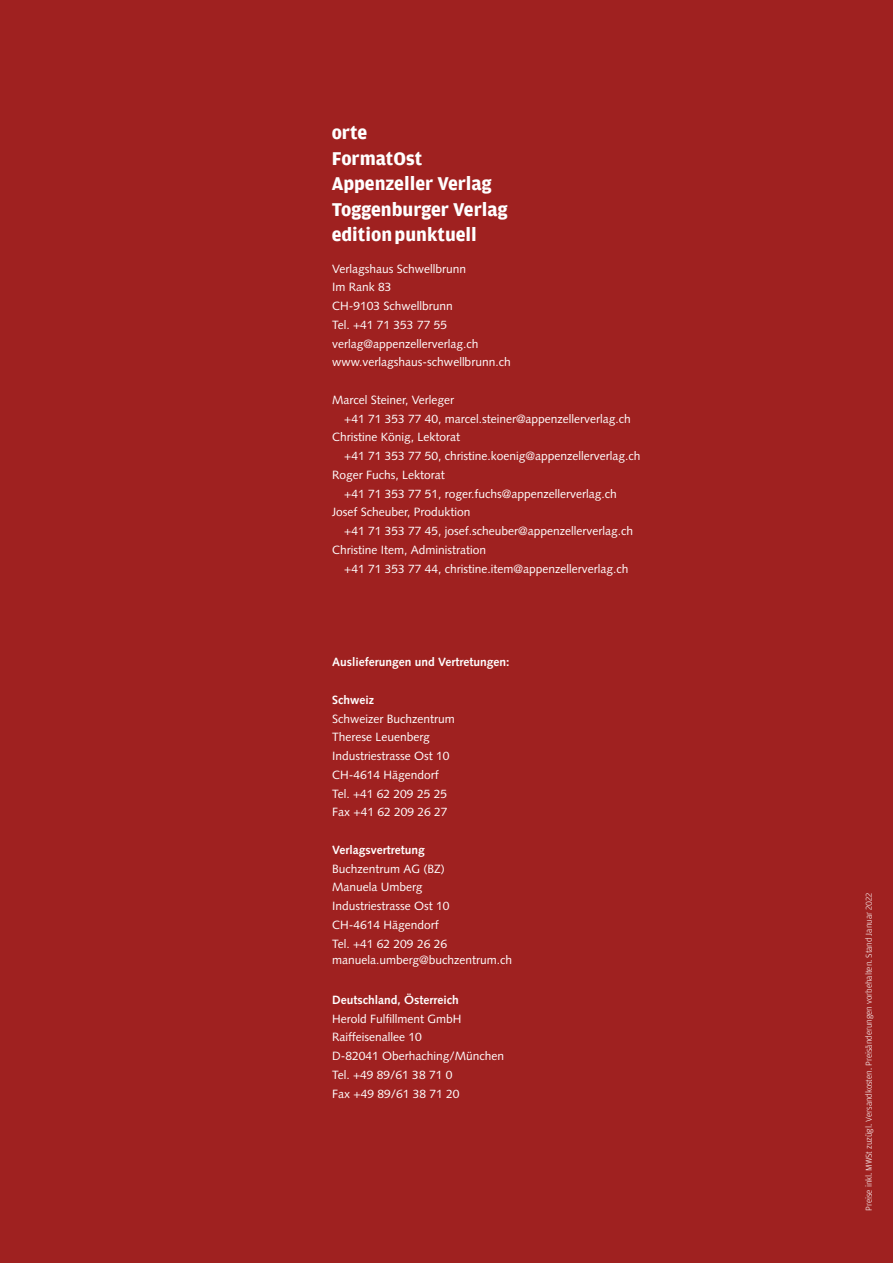
<style>
.page{position:relative;width:893px;height:1263px;background:#9f2120}
.page>*{position:absolute;margin:0;border:0;box-sizing:border-box;transform-origin:0 0}
.t1{font:700 19.5px/25.5px "Amplitude";color:#fff}
.t2{font:12px/18.8px "Syntax LT Std";color:#fff}
.t3{font:700 12px "Syntax LT Std";color:#fff}
.t4{font:300 9px "Amplitude";letter-spacing:-.005em;color:#fff}
</style>
<div class="page">
<h1 class="t1" style="left:332px;top:120px;width:177px">orte<br>FormatOst<br>Appenzeller Verlag<br>Toggenburger Verlag editionpunktuell</h1>
<p class="t2" style="left:332px;top:259px;width:180px">Verlagshaus Schwellbrunn<br>Im Rank 83<br>CH-9103 Schwellbrunn<br>Tel. +41 71 353 77 55 verlag@appenzellerverlag.ch www.verlagshaus-schwellbrunn.ch</p>
<p class="t2" style="left:332px;top:390px;width:124px">Marcel Steiner, Verleger</p>
<p class="t2" style="left:344px;top:409px;width:288px">+41 71 353 77 40, marcel.steiner@appenzellerverlag.ch</p>
<p class="t2" style="left:332px;top:428px;width:130px">Christine König, Lektorat</p>
<p class="t2" style="left:344px;top:447px;width:298px">+41 71 353 77 50, christine.koenig@appenzellerverlag.ch</p>
<p class="t2" style="left:332px;top:465px;width:114px">Roger Fuchs, Lektorat</p>
<p class="t2" style="left:344px;top:484px;width:274px">+41 71 353 77 51, roger.fuchs@appenzellerverlag.ch</p>
<p class="t2" style="left:332px;top:503px;width:140px">Josef Scheuber, Produktion</p>
<p class="t2" style="left:344px;top:521px;width:290px">+41 71 353 77 45, josef.scheuber@appenzellerverlag.ch</p>
<p class="t2" style="left:332px;top:540px;width:156px">Christine Item, Administration</p>
<p class="t2" style="left:344px;top:559px;width:286px">+41 71 353 77 44, christine.item@appenzellerverlag.ch</p>
<p class="t3" style="left:332px;top:655px;width:179px">Auslieferungen und Vertretungen:</p>
<p class="t3" style="left:332px;top:693px;width:43px">Schweiz</p>
<p class="t2" style="left:332px;top:709px;width:124px">Schweizer Buchzentrum<br>Therese Leuenberg<br>Industriestrasse Ost 10<br>CH-4614 Hägendorf<br>Tel. +41 62 209 25 25<br>Fax +41 62 209 26 27</p>
<p class="t3" style="left:332px;top:843px;width:94px">Verlagsvertretung</p>
<p class="t2" style="left:332px;top:859px;width:119px">Buchzentrum AG (BZ)<br>Manuela Umberg<br>Industriestrasse Ost 10<br>CH-4614 Hägendorf<br>Tel. +41 62 209 26 26</p>
<p class="t2" style="left:332px;top:950px;width:182px">manuela.umberg@buchzentrum.ch</p>
<p class="t3" style="left:332px;top:993px;width:128px">Deutschland, Österreich</p>
<p class="t2" style="left:332px;top:1009px;width:174px">Herold Fulfillment GmbH<br>Raiffeisenallee 10<br>D-82041 Oberhaching/München<br>Tel. +49 89/61 38 71 0<br>Fax +49 89/61 38 71 20</p>
<p class="t4" style="left:864px;top:1211px;width:320px;rotate:-90deg">Preise inkl. MWSt zuzügl. Versandkosten. Preisänderungen vorbehalten. Stand Januar 2022</p>
</div>
